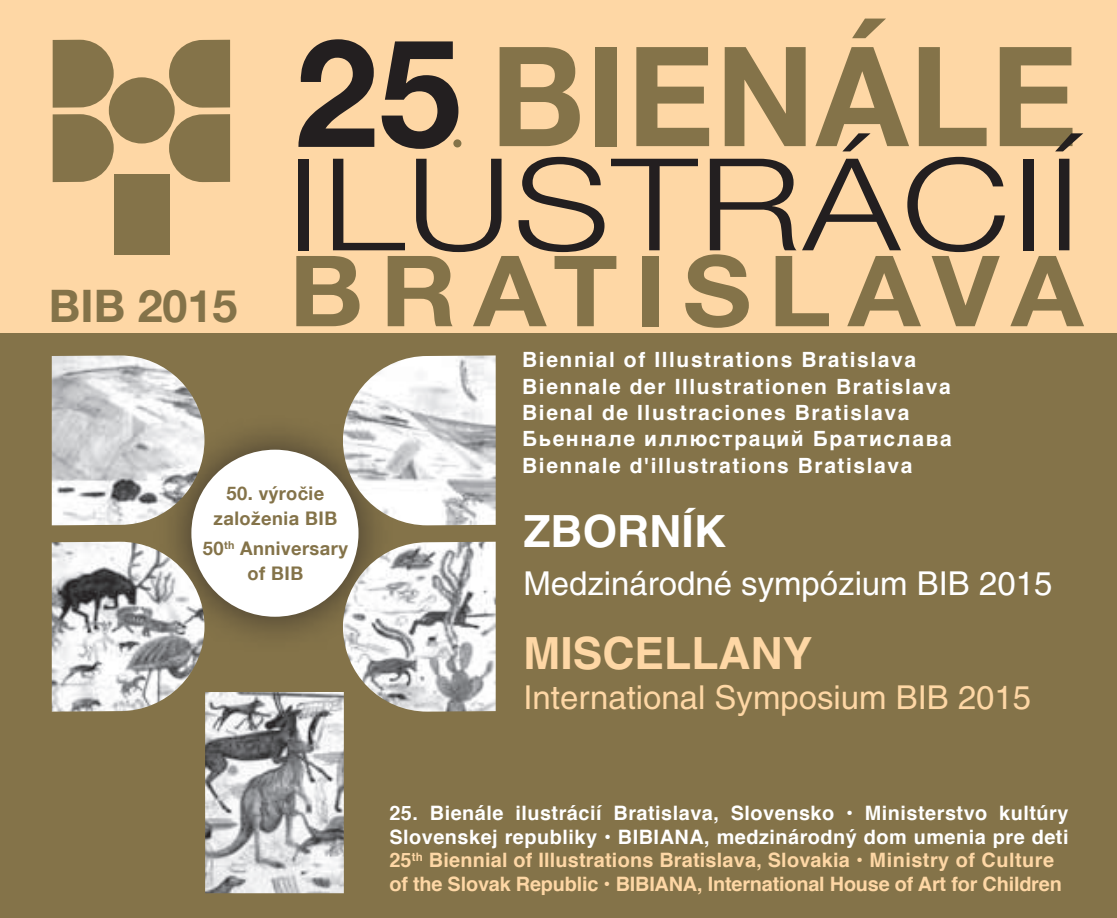
<style>
.page{position:relative;width:1117px;height:918px;background:#fff}
.page>*{position:absolute;margin:0;border:0;box-sizing:border-box;transform-origin:0 0}
.t1{font:700 138.6px "Helvetica Neue";letter-spacing:.01em;color:#847349}
.t2{font:300 128.28px "Helvetica Neue";letter-spacing:.01em;color:#231f20;scale:1.2 1}
.t3{font:700 98.35px "Helvetica Neue";letter-spacing:.16em;color:#847349;scale:1.07 1}
.t4{font:700 44.8px "Helvetica Neue";color:#847349}
.t5{font:700 44.45px "Helvetica CE";color:#fed7a5}
.t6{font:700 44.45px "Helvetica CE";color:#fff}
.t7{font:32.9px "Helvetica CE";color:#fed7a5}
.t8{font:32.9px "Helvetica CE";color:#fff}
.t9{font:700 21px/26.2px "Helvetica";letter-spacing:.075em;color:#fff}
.t10{font:700 19.95px/23.8px "Helvetica";letter-spacing:.025em;color:#fed7a5}
.t11{font:700 18.72px/25.2px "Helvetica Neue LT Com";letter-spacing:.025em;color:#847349;text-align:center}
.s1{font-size:150.67px;color:#231f20}
.s2{color:#fff}
</style>
<div class="page">
<div style="left:0;top:41px;width:1116px;height:877px;background:#847349"></div>
<div style="left:0;top:0;width:1116px;height:332px;background:#fed7a5"></div>
<div style="left:109px;top:77px;width:66px;height:66px;background:#847349;border-radius:50%"></div>
<svg style="left:53px;top:40px;width:61px;height:68px;background:#927e53"></svg>
<svg style="left:53px;top:114px;width:61px;height:68px;background:#927e53"></svg>
<svg style="left:169px;top:114px;width:61px;height:68px;background:#917e53"></svg>
<svg style="left:169px;top:40px;width:61px;height:68px;background:#917e53"></svg>
<div style="left:114px;top:174px;width:55px;height:81px;background:#847349"></div>
<img style="left:52px;top:355px;width:443px;height:538px">
<div style="left:453px;top:139px;width:8px;height:8px;background:#847349;border-radius:50%"></div>
<p class="t4" style="left:49px;top:279px;width:190px">BIB 2015</p>
<p class="t1" style="left:295px;top:11px;width:783px"><span class="s1">25</span> BI ENÁLE</p>
<p class="t2" style="left:286px;top:126px;width:664px">ILUSTRÁCIÍ</p>
<p class="t3" style="left:289px;top:230px;width:743px">BRATISLAVA</p>
<p class="t9" style="left:522px;top:347px;width:431px">Biennial of Illustrations Bratislava Biennale der Illustrationen Bratislava Bienal de Ilustraciones Bratislava Бьеннале иллюстраций Братислава Biennale d'illustrations Bratislava</p>
<p class="t11" style="left:213px;top:480px;width:125px">50. výročie založenia BIB</p>
<p class="t11" style="left:203px;top:535px;width:146px">50<sup>th</sup> Anniversary of BIB</p>
<p class="t6" style="left:523px;top:506px;width:204px">ZBORNÍK</p>
<p class="t8" style="left:523px;top:564px;width:530px">Medzinárodné sympózium BIB 2015</p>
<p class="t5" style="left:523px;top:628px;width:290px">MISCELLANY</p>
<p class="t7" style="left:523px;top:678px;width:509px">International Symposium BIB 2015</p>
<p class="t10" style="left:389px;top:801px;width:680px"><span class="s2">25. Bienále ilustrácií Bratislava, Slovensko • Ministerstvo kultúry Slovenskej republiky • BIBIANA, medzinárodný dom umenia pre deti </span>25<sup>th</sup> Biennial of Illustrations Bratislava, Slovakia • Ministry of Culture of the Slovak Republic • BIBIANA, International House of Art for Children</p>
</div>
